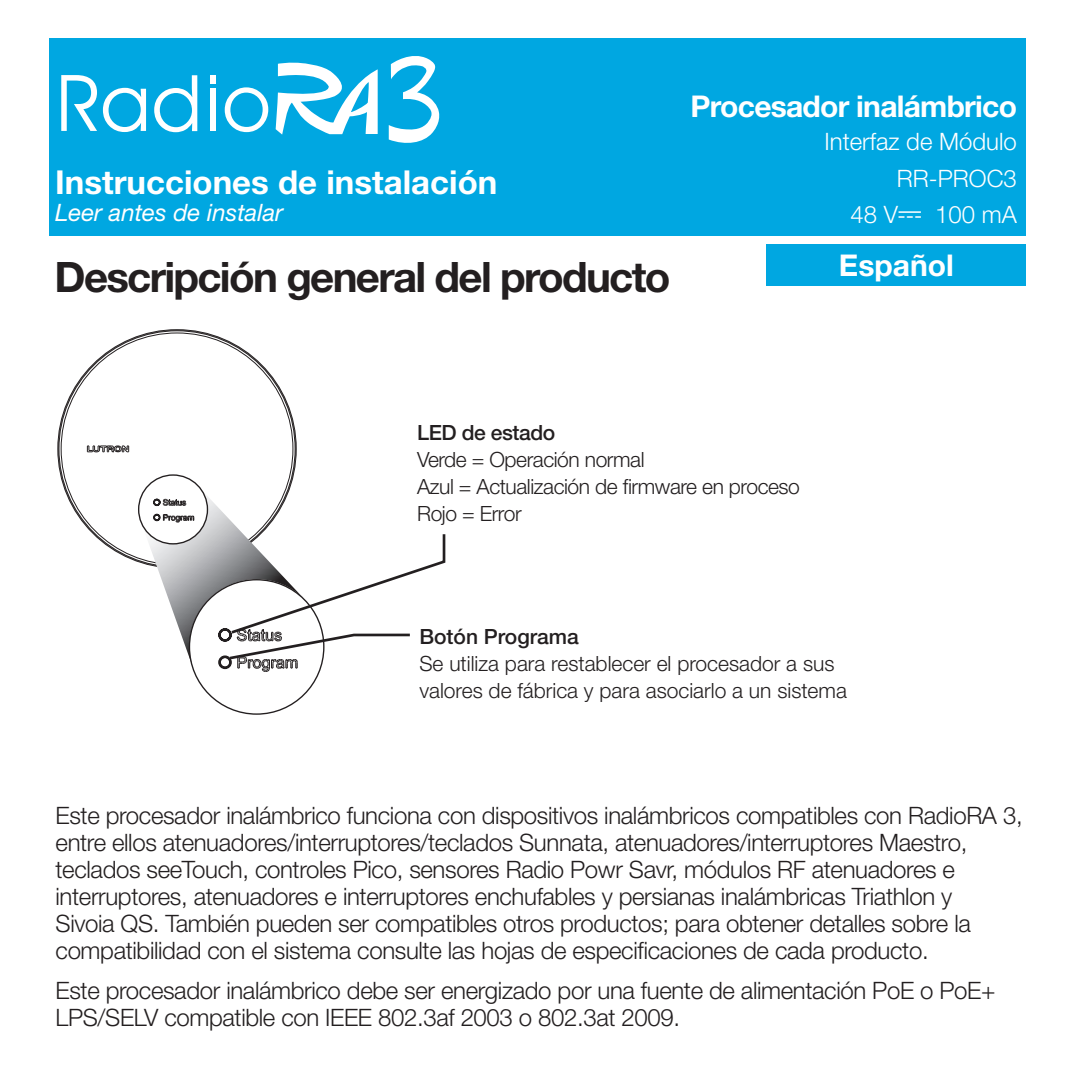
<style>
.page{position:relative;width:1080px;height:1080px;background:#fff}
.page>*{position:absolute;margin:0;border:0;box-sizing:border-box;transform-origin:0 0}
.t1{font:700 42px "Helvetica Neue LT Std";letter-spacing:-.04em;color:#231f20}
.t2{font:700 33px "Helvetica Neue LT Std";color:#fff}
.t3{font:700 30px "Helvetica Neue LT Std";letter-spacing:-.025em;color:#fff}
.t4{font:700 30px "Helvetica Neue LT Std";color:#fff}
.t5{font:300 24px/27px "Helvetica Neue LT Std";letter-spacing:-.015em;color:#231f20}
.t6{font:300 24px/36.3px "Helvetica Neue LT Std";color:#fff;text-align:right}
.t7{font:italic 24px "Helvetica Neue LT Std";color:#fff}
.t8{font:300 21px/27px "Helvetica Neue LT Std";color:#231f20}
.t9{font:300 21px/27px "Helvetica Neue LT Std";letter-spacing:-.02em;color:#231f20}
.t10{font:500 21px "Helvetica Neue LT Std";color:#231f20}
.t11{font:500 21px "Helvetica Neue LT Std";letter-spacing:-.02em;color:#231f20}
.s1{font-family:"acdc";font-weight:400}
</style>
<div class="page">
<div style="left:49px;top:38px;width:977px;height:197px;background:#00a7e1"></div>
<svg style="left:61px;top:75px;width:36px;height:56px"></svg>
<svg style="left:103px;top:88px;width:43px;height:44px"></svg>
<svg style="left:154px;top:75px;width:43px;height:57px"></svg>
<div style="left:210px;top:75px;width:5px;height:9px;background:#fff"></div>
<div style="left:210px;top:89px;width:5px;height:42px;background:#fff"></div>
<svg style="left:225px;top:87px;width:43px;height:45px"></svg>
<svg style="left:276px;top:62px;width:102px;height:73px"></svg>
<svg style="left:389px;top:56px;width:51px;height:87px"></svg>
<div style="left:767px;top:244px;width:259px;height:42px;background:#00a7e1"></div>
<svg style="left:58px;top:329px;width:239px;height:199px"></svg>
<svg style="left:87px;top:445px;width:359px;height:270px"></svg>
<h2 class="t2" style="left:55px;top:162px;width:444px">Instrucciones de instalación</h2>
<p class="t7" style="left:55px;top:198px;width:230px">Leer antes de instalar</p>
<h1 class="t1" style="left:55px;top:251px;width:617px">Descripción general del producto</h1>
<p class="t3" style="left:691px;top:88px;width:328px">Procesador inalámbrico</p>
<p class="t6" style="left:825px;top:123px;width:194px">Interfaz de Módulo<br>RR-PROC3<br>48 V<span class="s1">-</span> 100 mA</p>
<p class="t4" style="left:839px;top:246px;width:116px">Español</p>
<p class="t11" style="left:417px;top:420px;width:140px">LED de estado</p>
<p class="t9" style="left:417px;top:445px;width:384px">Verde = Operación normal<br>Azul = Actualización de firmware en proceso<br>Rojo = Error</p>
<p class="t10" style="left:419px;top:624px;width:161px">Botón Programa</p>
<p class="t8" style="left:419px;top:650px;width:429px">Se utiliza para restablecer el procesador a sus valores de fábrica y para asociarlo a un sistema</p>
<p class="t5" style="left:56px;top:801px;width:969px">Este procesador inalámbrico funciona con dispositivos inalámbricos compatibles con RadioRA 3, entre ellos atenuadores/interruptores/teclados Sunnata, atenuadores/interruptores Maestro, teclados seeTouch, controles Pico, sensores Radio Powr Savr, módulos RF atenuadores e interruptores, atenuadores e interruptores enchufables y persianas inalámbricas Triathlon y<br>Sivoia QS. También pueden ser compatibles otros productos; para obtener detalles sobre la compatibilidad con el sistema consulte las hojas de especificaciones de cada producto.</p>
<p class="t5" style="left:56px;top:977px;width:941px">Este procesador inalámbrico debe ser energizado por una fuente de alimentación PoE o PoE+<br>LPS/SELV compatible con IEEE 802.3af 2003 o 802.3at 2009.</p>
</div>
